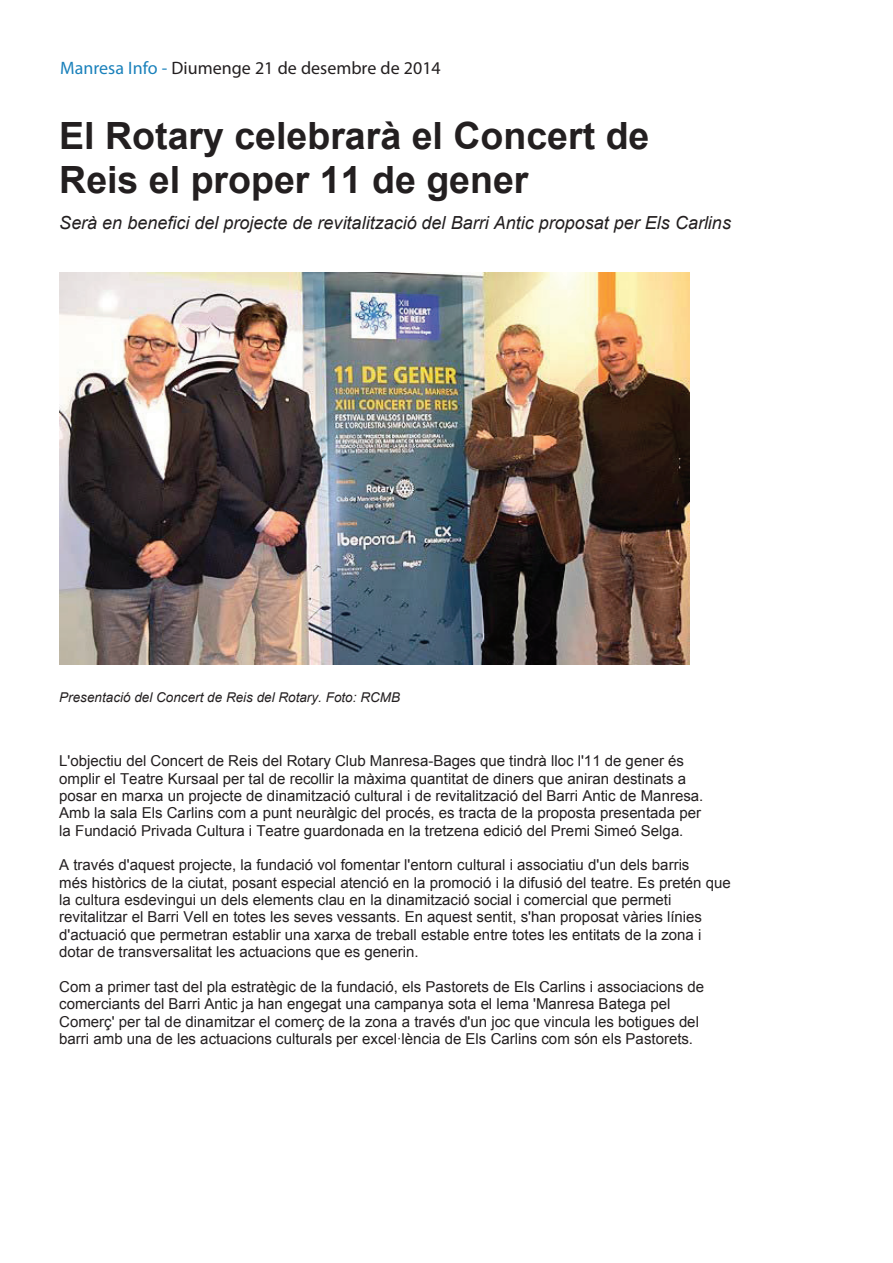
<style>
.page{position:relative;width:893px;height:1263px;background:#fff}
.page>*{position:absolute;margin:0;border:0;box-sizing:border-box;transform-origin:0 0}
.t1{font:700 37.5px/43.5px "Arial";color:#231f20}
.t2{font:italic 18px "Arial";color:#231f20}
.t3{font:18px "Myriad Pro";color:#231f20}
.t4{font:15px/17.4px "Arial";color:#231f20}
.t5{font:italic 13.5px "Arial";color:#231f20}
.s1{color:#1a81bb}
</style>
<div class="page">
<img style="left:59px;top:273px;width:631px;height:391px">
<p class="t3" style="left:60px;top:57px;width:382px"><span class="s1">Manresa Info -</span> Diumenge 21 de desembre de 2014</p>
<h1 class="t1" style="left:59px;top:115px;width:592px">El Rotary celebrarà el Concert de<br>Reis el proper 11 de gener</h1>
<p class="t2" style="left:59px;top:210px;width:673px">Serà en benefici del projecte de revitalització del Barri Antic proposat per Els Carlins</p>
<p class="t5" style="left:59px;top:688px;width:342px">Presentació del Concert de Reis del Rotary. Foto: RCMB</p>
<p class="t4" style="left:59px;top:752px;width:645px">L'objectiu del Concert de Reis del Rotary Club Manresa-Bages que tindrà lloc l'11 de gener és omplir el Teatre Kursaal per tal de recollir la màxima quantitat de diners que aniran destinats a posar en marxa un projecte de dinamització cultural i de revitalització del Barri Antic de Manresa.<br>Amb la sala Els Carlins com a punt neuràlgic del procés, es tracta de la proposta presentada per la Fundació Privada Cultura i Teatre guardonada en la tretzena edició del Premi Simeó Selga.</p>
<p class="t4" style="left:59px;top:856px;width:673px">A través d'aquest projecte, la fundació vol fomentar l'entorn cultural i associatiu d'un dels barris<br>més històrics de la ciutat, posant especial atenció en la promoció i la difusió del teatre. Es pretén que la cultura esdevingui un dels elements clau en la dinamització social i comercial que permeti revitalitzar el Barri Vell en totes les seves vessants. En aquest sentit, s'han proposat vàries línies d'actuació que permetran establir una xarxa de treball estable entre totes les entitats de la zona i dotar de transversalitat les actuacions que es generin.</p>
<p class="t4" style="left:59px;top:977px;width:646px">Com a primer tast del pla estratègic de la fundació, els Pastorets de Els Carlins i associacions de comerciants del Barri Antic ja han engegat una campanya sota el lema 'Manresa Batega pel Comerç' per tal de dinamitzar el comerç de la zona a través d'un joc que vincula les botigues del barri amb una de les actuacions culturals per excel·lència de Els Carlins com són els Pastorets.</p>
</div>
